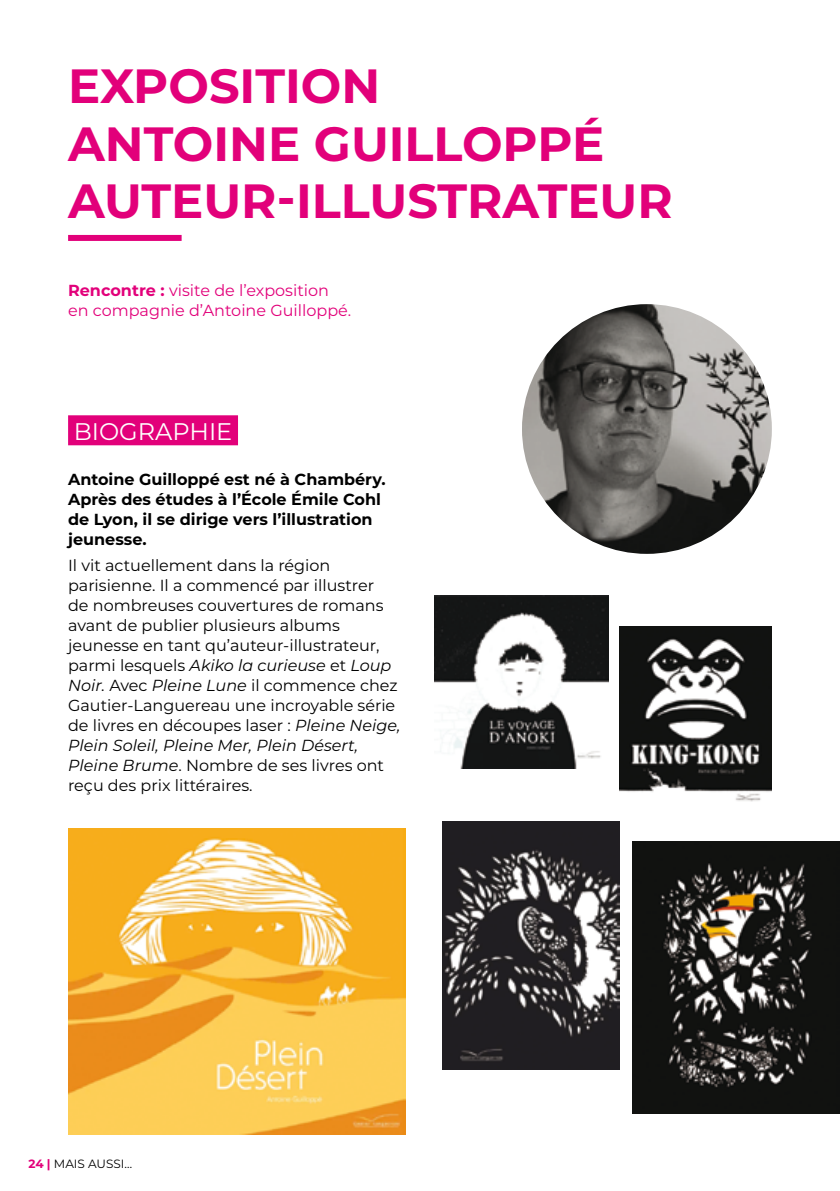
<style>
.page{position:relative;width:840px;height:1191px;background:#fff}
.page>*{position:absolute;margin:0;border:0;box-sizing:border-box;transform-origin:0 0}
.t1{font:700 48px/57.6px "Montserrat";color:#e2007a}
.t2{font:24px "Montserrat";color:#fff}
.t3{font:16px/20px "Montserrat";color:#000}
.t4{font:700 16px/20px "Montserrat";color:#000}
.t5{font:16px/20px "Montserrat";color:#e2007a}
.t6{font:12px "Montserrat";color:#000}
.s1{font-weight:700}
.s2{font-style:italic}
.s3{font-weight:700;color:#e2007a}
</style>
<div class="page">
<div style="left:68px;top:235px;width:113px;height:6px;background:#e2007a"></div>
<img style="left:521px;top:304px;width:250px;height:250px;border-radius:125px">
<div style="left:68px;top:415px;width:170px;height:30px;background:#e2007a"></div>
<img style="left:442px;top:821px;width:177px;height:248px">
<img style="left:434px;top:595px;width:174px;height:173px">
<img style="left:619px;top:627px;width:152px;height:175px">
<img style="left:68px;top:829px;width:337px;height:305px">
<img style="left:632px;top:841px;width:207px;height:272px">
<h1 class="t1" style="left:68px;top:55px;width:606px">EXPOSITION<br>ANTOINE GUILLOPPÉ<br>AUTEUR-ILLUSTRATEUR</h1>
<p class="t5" style="left:68px;top:280px;width:284px"><span class="s1">Rencontre :</span> visite de l’exposition en compagnie d’Antoine Guilloppé.</p>
<h2 class="t2" style="left:74px;top:414px;width:160px">BIOGRAPHIE</h2>
<p class="t4" style="left:68px;top:469px;width:319px">Antoine Guilloppé est né à Chambéry.<br>Après des études à l’École Émile Cohl de Lyon, il se dirige vers l’illustration jeunesse.</p>
<p class="t3" style="left:68px;top:555px;width:334px">Il vit actuellement dans la région parisienne. Il a commencé par illustrer<br>de nombreuses couvertures de romans avant de publier plusieurs albums jeunesse en tant qu’auteur-illustrateur, parmi lesquels <span class="s2">Akiko la curieuse</span> et <span class="s2">Loup Noir.</span> Avec <span class="s2">Pleine Lune</span> il commence chez Gautier-Languereau une incroyable série de livres en découpes laser : <span class="s2">Pleine Neige, Plein Soleil, Pleine Mer, Plein Désert, Pleine Brume</span>. Nombre de ses livres ont reçu des prix littéraires.</p>
<p class="t6" style="left:28px;top:1156px;width:105px"><span class="s3">24 |</span> MAIS AUSSI…</p>
</div>
